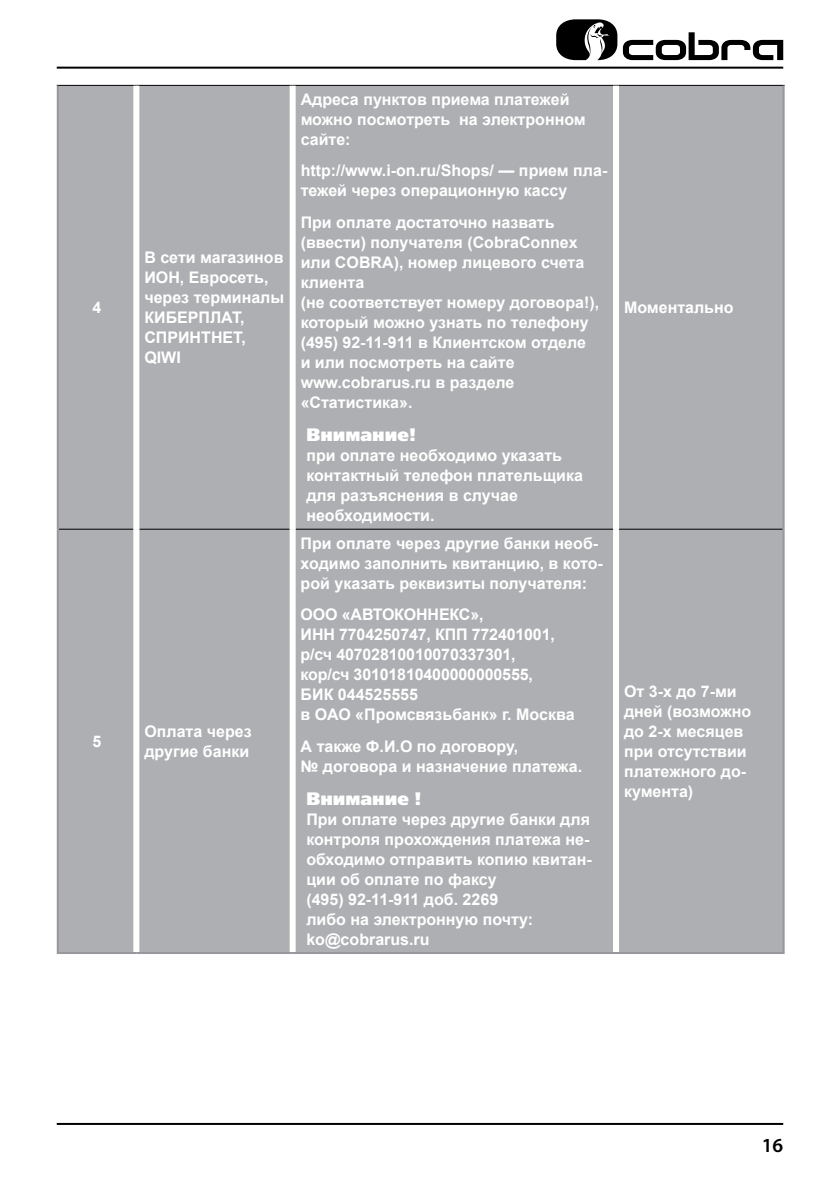
<style>
.page{position:relative;width:840px;height:1191px;background:#fff}
.page>*{position:absolute;margin:0;border:0;box-sizing:border-box;transform-origin:0 0}
.t1{font:600 20px "Myriad Pro";color:#000}
.t2{font:18px "Free Set Black C";color:#fff}
.t3{font:700 16px/20px "Arial";color:#fff}
</style>
<div class="page">
<hr style="left:57px;top:67px;width:725px;height:2px;background:#000">
<svg style="left:556px;top:19px;width:226px;height:41px"></svg>
<hr style="left:57px;top:1123px;width:725px;height:2px;background:#000">
<div style="left:59px;top:86px;width:723px;height:866px;background:#aeafb2"></div>
<hr style="left:57px;top:85px;width:79px;height:1px;background:#000">
<hr style="left:136px;top:85px;width:156px;height:1px;background:#000">
<hr style="left:292px;top:85px;width:323px;height:1px;background:#000">
<hr style="left:615px;top:85px;width:169px;height:1px;background:#000">
<hr style="left:59px;top:529px;width:74px;height:1px;background:#000">
<hr style="left:139px;top:529px;width:150px;height:1px;background:#000">
<hr style="left:295px;top:529px;width:317px;height:1px;background:#000">
<hr style="left:618px;top:529px;width:164px;height:1px;background:#000">
<div style="left:133px;top:86px;width:6px;height:443px;background:#fff"></div>
<div style="left:289px;top:86px;width:6px;height:443px;background:#fff"></div>
<div style="left:612px;top:86px;width:6px;height:443px;background:#fff"></div>
<div style="left:133px;top:529px;width:6px;height:423px;background:#fff"></div>
<div style="left:289px;top:529px;width:6px;height:423px;background:#fff"></div>
<div style="left:612px;top:529px;width:6px;height:423px;background:#fff"></div>
<hr style="left:57px;top:86px;width:2px;height:443px;background:#98989c">
<hr style="left:782px;top:86px;width:2px;height:443px;background:#98989c">
<hr style="left:57px;top:529px;width:2px;height:423px;background:#98989c">
<hr style="left:782px;top:529px;width:2px;height:423px;background:#98989c">
<hr style="left:57px;top:952px;width:79px;height:2px;background:#98989c">
<hr style="left:136px;top:952px;width:156px;height:2px;background:#98989c">
<hr style="left:292px;top:952px;width:323px;height:2px;background:#98989c">
<hr style="left:615px;top:952px;width:169px;height:2px;background:#98989c">
<p class="t3" style="left:93px;top:298px;width:10px">4</p>
<p class="t3" style="left:144px;top:248px;width:141px">В сети магазинов<br>ИОН, Евросеть, через терминалы<br>КИБЕРПЛАТ,<br>СПРИНТНЕТ,<br>QIWI</p>
<p class="t3" style="left:92px;top:732px;width:10px">5</p>
<p class="t3" style="left:144px;top:722px;width:109px">Оплата через другие банки</p>
<p class="t3" style="left:300px;top:90px;width:286px">Адреса пунктов приема платежей можно посмотреть на электронном сайте:</p>
<p class="t3" style="left:300px;top:161px;width:308px">http://www.i-on.ru/Shops/ — прием пла&shy;тежей через операционную кассу</p>
<p class="t3" style="left:300px;top:213px;width:300px">При оплате достаточно назвать (ввести) получателя (CobraConnex или COBRA), номер лицевого счета клиента<br>(не соответствует номеру договора!), который можно узнать по телефону (495) 92-11-911 в Клиентском отделе и или посмотреть на сайте www.cobrarus.ru в разделе «Статистика».</p>
<p class="t2" style="left:306px;top:424px;width:112px">Внимание!</p>
<p class="t3" style="left:306px;top:446px;width:278px">при оплате необходимо указать контактный телефон плательщика для разъяснения в случае необходимости.</p>
<p class="t3" style="left:300px;top:534px;width:303px">При оплате через другие банки необ&shy;ходимо заполнить квитанцию, в кото&shy;рой указать реквизиты получателя:</p>
<p class="t3" style="left:300px;top:605px;width:275px">ООО «АВТОКОННЕКС»,<br>ИНН 7704250747, КПП 772401001, р/сч 40702810010070337301,<br>кор/сч 30101810400000000555,<br>БИК 044525555<br>в ОАО «Промсвязьбанк» г. Москва</p>
<p class="t3" style="left:300px;top:736px;width:283px">А также Ф.И.О по договору,<br>№ договора и назначение платежа.</p>
<p class="t2" style="left:306px;top:788px;width:117px">Внимание !</p>
<p class="t3" style="left:306px;top:810px;width:287px">При оплате через другие банки для контроля прохождения платежа не&shy;обходимо отправить копию квитан&shy;ции об оплате по факсу<br>(495) 92-11-911 доб. 2269<br>либо на электронную почту: ko@cobrarus.ru</p>
<p class="t3" style="left:623px;top:298px;width:111px">Моментально</p>
<p class="t3" style="left:623px;top:682px;width:129px">От 3-х до 7-ми дней (возможно до 2-х месяцев при отсутствии платежного до&shy;кумента)</p>
<p class="t1" style="left:761px;top:1132px;width:23px">16</p>
</div>
